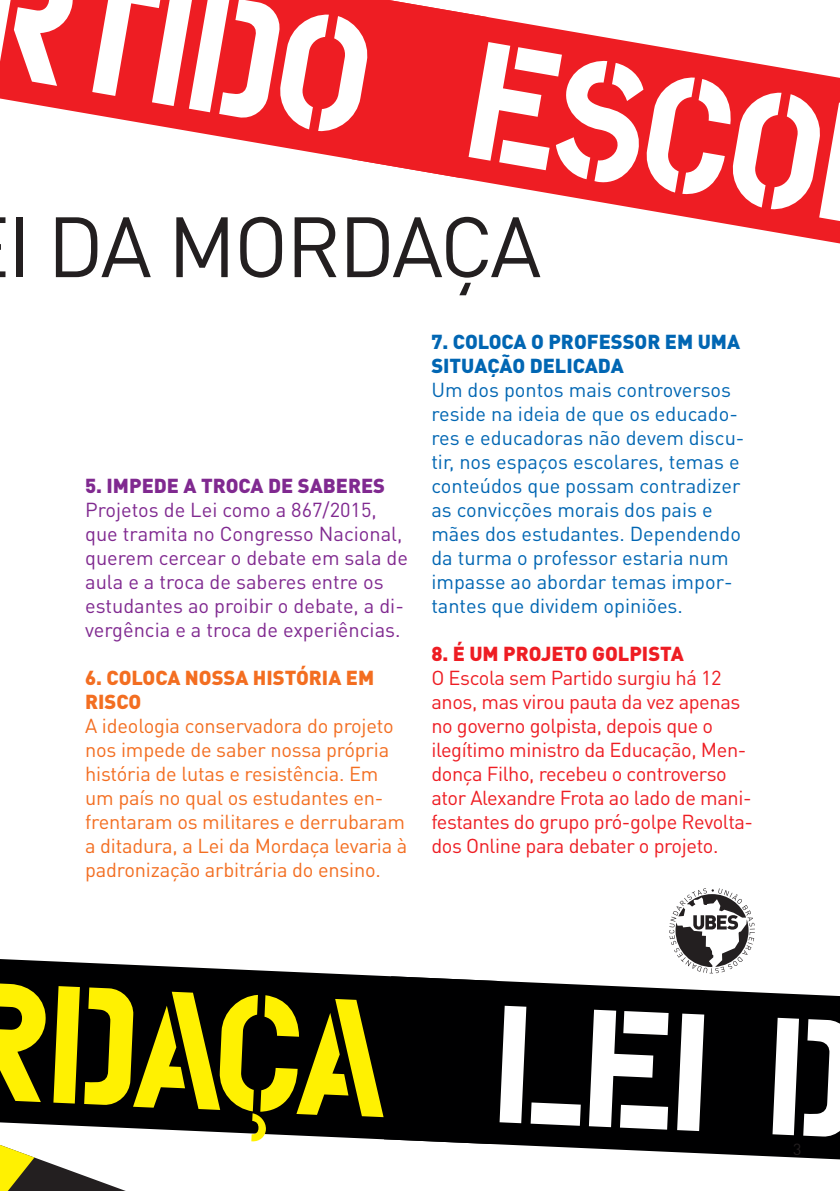
<style>
.page{position:relative;width:840px;height:1191px;background:#fff}
.page>*{position:absolute;margin:0;border:0;box-sizing:border-box;transform-origin:0 0}
.t1{font:84px "DIN Pro";letter-spacing:-.04em;color:#231f20}
.TEXTO_CORRIDO{font:20px/24px "DIN Pro";color:#0166b3}
.TEXTO_CORRIDO-2{font:20px/24px "DIN Pro";letter-spacing:-.02em;color:#ee1d23}
.TEXTO_CORRIDO-3{font:20px/24px "DIN Pro";letter-spacing:-.01em;color:#f36e21}
.TEXTO_CORRIDO-4{font:20px/24px "DIN Pro";color:#802990}
.TEXTO_CORRIDO-5{font:900 20px/24px "DIN Pro";color:#0166b3}
.TEXTO_CORRIDO-6{font:900 20px/24px "DIN Pro";color:#f36e21}
.TEXTO_CORRIDO-7{font:900 20px "DIN Pro";color:#802990}
.TEXTO_CORRIDO-8{font:900 20px "DIN Pro";color:#ee1d23}
.t2{font:16px "DIN Pro";color:#231f20}
</style>
<div class="page">
<svg style="left:0;top:0;width:351px;height:159px"></svg>
<svg style="left:0;top:0;width:76px;height:86px"></svg>
<svg style="left:92px;top:0;width:259px;height:132px"></svg>
<svg style="left:351px;top:0;width:488px;height:243px"></svg>
<svg style="left:468px;top:42px;width:371px;height:179px"></svg>
<svg style="left:0;top:959px;width:384px;height:181px;fill:#000001"></svg>
<svg style="left:384px;top:976px;width:455px;height:183px;fill:#000001"></svg>
<svg style="left:0;top:982px;width:383px;height:209px"></svg>
<svg style="left:499px;top:1005px;width:81px;height:120px"></svg>
<svg style="left:588px;top:1009px;width:80px;height:120px"></svg>
<svg style="left:676px;top:1013px;width:27px;height:118px"></svg>
<svg style="left:772px;top:1017px;width:67px;height:120px"></svg>
<svg style="left:669px;top:888px;width:85px;height:85px"></svg>
<h1 class="t1" style="left:8px;top:190px;width:535px">I DA MORDAÇA</h1>
<p class="TEXTO_CORRIDO-7" style="left:85px;top:472px;width:301px">5. IMPEDE A TROCA DE SABERES</p>
<p class="TEXTO_CORRIDO-4" style="left:85px;top:497px;width:324px">Projetos de Lei como a 867/2015, que tramita no Congresso Nacional, querem cercear o debate em sala de aula e a troca de saberes entre os estudantes ao proibir o debate, a di&shy;vergência e a troca de experiências.</p>
<p class="TEXTO_CORRIDO-6" style="left:85px;top:665px;width:290px">6. COLOCA NOSSA HISTÓRIA EM<br>RISCO</p>
<p class="TEXTO_CORRIDO-3" style="left:85px;top:713px;width:323px">A ideologia conservadora do projeto nos impede de saber nossa própria história de lutas e resistência. Em um país no qual os estudantes en&shy;frentaram os militares e derrubaram a ditadura, a Lei da Mordaça levaria à padronização arbitrária do ensino.</p>
<p class="TEXTO_CORRIDO-5" style="left:431px;top:329px;width:310px">7. COLOCA O PROFESSOR EM UMA<br>SITUAÇÃO DELICADA</p>
<p class="TEXTO_CORRIDO" style="left:431px;top:377px;width:314px">Um dos pontos mais controversos reside na ideia de que os educado&shy;res e educadoras não devem discu&shy;tir, nos espaços escolares, temas e conteúdos que possam contradizer as convicções morais dos pais e mães dos estudantes. Dependendo da turma o professor estaria num impasse ao abordar temas impor&shy;tantes que dividem opiniões.</p>
<p class="TEXTO_CORRIDO-8" style="left:431px;top:640px;width:254px">8. É UM PROJETO GOLPISTA</p>
<p class="TEXTO_CORRIDO-2" style="left:431px;top:665px;width:323px">O Escola sem Partido surgiu há 12 anos, mas virou pauta da vez apenas no governo golpista, depois que o ilegítimo ministro da Educação, Men&shy;donça Filho, recebeu o controverso ator Alexandre Frota ao lado de mani&shy;festantes do grupo pró-golpe Revolta&shy;dos Online para debater o projeto.</p>
<p class="t2" style="left:792px;top:1137px;width:10px">3</p>
</div>
